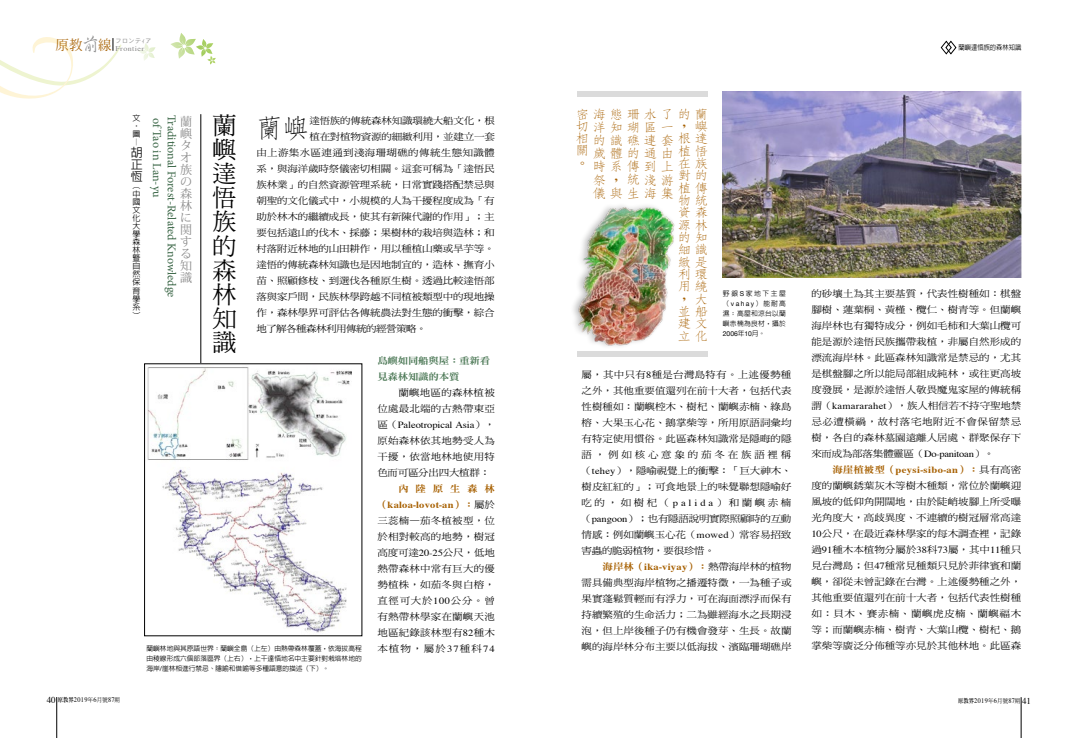
<style>
.page{position:relative;width:1078px;height:738px;background:#fff}
.page>*{position:absolute;margin:0;border:0;box-sizing:border-box;transform-origin:0 0}
.t1{font:300 26.5px "AR Fang Song B5 HK";color:#000}
.t2{font:24px/24px "DF Ming Std W5";color:#000;text-align:justify}
.t3{font:300 12.6px/12.3px "AR Fang Song B5 HK";color:#a76000;scale:1.11 1}
.t4{font:12px "Minion Pro";letter-spacing:-.005em;color:#396545}
.t5{font:12px/12px "Koz Min Pro";color:#898989}
.t6{font:500 12px/12px "AR Hei B5";color:#000;text-align:justify}
.t7{font:9.4px/16px "DF Ming Std W5";letter-spacing:-.015em;color:#000;text-align:justify;scale:1.11 1}
.t8{font:700 9.4px "Times";letter-spacing:.03em;color:#a76000;scale:1.11 1}
.t9{font:9.4px "DF Ming Std W5";letter-spacing:.035em;color:#000;scale:1.11 1}
.t10{font:9.4px "Times";letter-spacing:-.005em;color:#000;scale:1.11 1}
.t11{font:9.4px/16px "DF Ming Std W5";letter-spacing:.02em;color:#000;text-align:right;scale:1.11 1}
.t12{font:9.4px/16px "DF Ming Std W9";letter-spacing:-.025em;color:#4e7a58;scale:1.11 1}
.t13{font:9.4px "DF Ming Std W5";letter-spacing:-.05em;color:#000;scale:1.11 1}
.t14{font:9.4px "DF Ming Std W9";letter-spacing:.635em;color:#a76000;scale:1.11 1}
.t15{font:500 8px/8px "AR Hei B5";color:#000}
.t16{font:7.2px "Times";letter-spacing:.05em;color:#898989;scale:1.11 1}
.t17{font:7px "Times";letter-spacing:.05em;color:#000;scale:.9 1}
.t18{font:500 7px "AR Hei B5";color:#000;scale:.9 1}
.t19{font:500 6.8px/10px "AR Hei B5";letter-spacing:-.005em;color:#000}
.t20{font:6.8px "Helvetica Neue";letter-spacing:-.01em;color:#000}
.t21{font:6px "Heisei Kaku Go Std W3";color:#898989}
.s1{font-family:"AR Xing Shu B5";font-weight:500;font-size:18.5px}
.s2{font-family:"DF Ming Std W5"}
.s3{font-family:"DF Ming Std W9";font-weight:400}
.s4{font-family:"DF Ming Std W5";font-weight:400;color:#000}
.s5{font-family:"Times"}
.s6{font-family:"Helvetica Neue";font-weight:400}
.s7{font-family:"AR Hei B5";font-weight:500}
.s8{font-size:9px}
.s9{font-family:"AR Ming B5";font-weight:800;font-size:6px}
.s10{font-family:"DF Ming Std W5";font-size:6px}
</style>
<div class="page">
<svg style="left:170px;top:33px;width:46px;height:32px"></svg>
<svg style="left:139px;top:43px;width:16px;height:18px"></svg>
<hr style="left:57px;top:696px;width:1px;height:41px;background:#000">
<hr style="left:1020px;top:696px;width:1px;height:41px;background:#000">
<svg style="left:0;top:37px;width:122px;height:62px"></svg>
<svg style="left:940px;top:40px;width:16px;height:15px"></svg>
<img style="left:722px;top:92px;width:298px;height:185px">
<hr style="left:200px;top:114px;width:1px;height:379px;background:#000">
<img style="left:147px;top:365px;width:204px;height:268px">
<div style="left:577px;top:91px;width:130px;height:6px;background:#dbdbdb"></div>
<div style="left:577px;top:351px;width:130px;height:6px;background:#dbdbdb"></div>
<div style="left:569px;top:202px;width:107px;height:147px;background:#000;opacity:.25"></div>
<p class="t16" style="left:56px;top:42px;width:81px"><sup>原教</sup><span class="s1">前</span><sup>線</sup> Frontier</p>
<p class="t21" style="left:115px;top:36px;width:38px">フロンテ<sub>ｲ</sub>ア</p>
<p class="t15" style="left:133px;top:114px;width:9px">文</p>
<p class="t4" style="left:165px;top:117px;width:81px;rotate:90deg">of Tao in Lan-yu</p>
<p class="t4" style="left:179px;top:115px;width:184px;rotate:90deg">Traditional Forest-Related Knowledge</p>
<p class="t5" style="left:180px;top:115px;width:13px">蘭嶼タオ族の森林に関する知識</p>
<h2 class="t2" style="left:212px;top:113px;width:25px">蘭嶼達悟族的森林知識</h2>
<h1 class="t1" style="left:256px;top:115px;width:54px">蘭嶼</h1>
<p class="t7" style="left:309px;top:112px;width:169px">達悟族的傳統森林知識環繞大船文化，根</p>
<p class="t15" style="left:141px;top:122px;width:9px;rotate:90deg">‧</p>
<p class="t15" style="left:133px;top:130px;width:9px">圖︱</p>
<p class="t6" style="left:131px;top:146px;width:13px">胡正恆</p>
<p class="t15" style="left:133px;top:182px;width:9px;text-align:justify">︵中國文化大學森林暨自然保育學系︶</p>
<p class="t7" style="left:309px;top:128px;width:169px">植在對植物資源的細緻利用，並建立一套</p>
<p class="t9" style="left:256px;top:147px;width:216px">由上游集水區連通到淺海珊瑚礁的傳統生態知識體</p>
<p class="t7" style="left:256px;top:160px;width:216px">系，與海洋歲時祭儀密切相關。這套可稱為「達悟民</p>
<p class="t7" style="left:256px;top:176px;width:216px">族林業」的自然資源管理系統，日常實踐搭配禁忌與</p>
<p class="t7" style="left:256px;top:192px;width:216px">朝聖的文化儀式中，小規模的人為干擾程度成為「有</p>
<p class="t7" style="left:256px;top:208px;width:216px">助於林木的繼續成長，使其有新陳代謝的作用」；主</p>
<p class="t7" style="left:256px;top:224px;width:216px">要包括遠山的伐木、採藤；果樹林的栽培與造林；和</p>
<p class="t7" style="left:256px;top:240px;width:216px">村落附近林地的山田耕作，用以種植山藥或旱芋等。</p>
<p class="t7" style="left:256px;top:256px;width:216px">達悟的傳統森林知識也是因地制宜的，造林、撫育小</p>
<p class="t7" style="left:256px;top:272px;width:216px">苗、照顧修枝、到選伐各種原生樹。透過比較達悟部</p>
<p class="t7" style="left:256px;top:288px;width:216px">落與家戶間，民族林學跨越不同植被類型中的現地操</p>
<p class="t7" style="left:256px;top:304px;width:216px">作，森林學界可評估各傳統農法對生態的衝擊，綜合</p>
<p class="t13" style="left:256px;top:323px;width:155px">地了解各種森林利用傳統的經營策略。</p>
<p class="t12" style="left:377px;top:352px;width:103px">島嶼如同船與屋：重新看見森林知識的本質</p>
<p class="t11" style="left:377px;top:384px;width:107px">蘭嶼地區的森林植被<br>位處最北端的古熱帶東亞</p>
<p class="t10" style="left:377px;top:416px;width:107px"><span class="s2">區（</span>Paleotropical Asia<span class="s2">），</span></p>
<p class="t7" style="left:377px;top:432px;width:107px">原始森林依其地勢受人為干擾，依當地林地使用特色而可區分出四大植群：</p>
<p class="t14" style="left:398px;top:483px;width:88px">內陸原生森林</p>
<p class="t8" style="left:377px;top:495px;width:107px"><span class="s3">（</span>kaloa-lovot-an<span class="s3">）：</span><span class="s4">屬於</span></p>
<p class="t7" style="left:377px;top:512px;width:107px">三蕊楠—茄冬植被型，位於相對較高的地勢，樹冠高度可達<span class="s5">20-25</span>公尺，低地熱帶森林中常有巨大的優勢植株，如茄冬與白榕，直徑可大於<span class="s5">100</span>公分。曾有熱帶林學家在蘭嶼天池地區紀錄該林型有<span class="s5">82</span>種木</p>
<p class="t19" style="left:146px;top:643px;width:217px">蘭嶼林地與其原語世界：蘭嶼全島（上左）由熱帶森林覆蓋，依海拔高程</p>
<p class="t7" style="left:377px;top:640px;width:107px">本植物，屬於<span class="s5">37</span>種科<span class="s5">74</span></p>
<p class="t19" style="left:146px;top:653px;width:217px">由稜線形成六個部落區界（上右），上千達悟地名中主要針對栽培林地的海岸<span class="s6">/</span>崖林相進行禁忌、隱喻和借喻等多種語意的描述（下）。</p>
<p class="t18" style="left:958px;top:44px;width:71px">蘭嶼達悟族的森林知識</p>
<h3 class="t3" style="left:575px;top:107px;width:101px;line-height:13.2px">密海態珊水了切洋知瑚區一，</h3>
<h3 class="t3" style="left:575px;top:132px;width:12px;text-align:justify">相關。</h3>
<h3 class="t3" style="left:592px;top:133px;width:74px;line-height:13.2px">的識礁連套歲體的通由時系<br>祭，<br>儀與生海集</h3>
<h3 class="t3" style="left:677px;top:101px;width:28px;line-height:24.6px">的蘭根達</h3>
<h3 class="t3" style="left:677px;top:144px;width:29px">植悟在族對的植傳物統資森源林的知細識緻是利環用繞，<br>並船建文立化</h3>
<h3 class="t3" style="left:694px;top:120px;width:13px">嶼</h3>
<h3 class="t3" style="left:626px;top:160px;width:44px;line-height:13.2px">傳到上統淺游</h3>
<h3 class="t3" style="left:694px;top:292px;width:13px">大</h3>
<p class="t19" style="left:722px;top:288px;width:64px;text-align:justify">野銀<span class="s6">S</span>家地下主屋（<span class="s6">vahay</span>）能耐高濕；高屋和涼台以蘭嶼赤楠為良材，攝於</p>
<p class="t20" style="left:722px;top:328px;width:44px">2006<span class="s7">年</span>10<span class="s7">月。</span></p>
<p class="t7" style="left:581px;top:366px;width:191px">屬，其中只有<span class="s5">8</span>種是台灣島特有。上述優勢種之外，其他重要值還列在前十大者，包括代表性樹種如：蘭嶼椌木、樹杞、蘭嶼赤楠、綠島榕、大果玉心花、鵝掌柴等，所用原語詞彙均有特定使用慣俗。此區森林知識常是隱晦的隱語，例如核心意象的茄冬在族語裡稱（<span class="s5">tehey</span>），隱喻視覺上的衝擊：「巨大神木、樹皮紅紅的」；可食地景上的味覺聯想隱喻好吃的，如樹杞（<span class="s5">palida</span>）和蘭嶼赤楠（<span class="s5">pangoon</span>）；也有隱語說明實際照顧時的互動情感：例如蘭嶼玉心花（<span class="s5">mowed</span>）常容易招致害蟲的脆弱植物，要很珍惜。</p>
<p class="t8" style="left:602px;top:557px;width:172px"><span class="s3">海岸林（</span>ika-viyay<span class="s3">）：</span><span class="s4">熱帶海岸林的植物</span></p>
<p class="t7" style="left:581px;top:574px;width:191px">需具備典型海岸植物之播遷特徵，一為種子或果實蓬鬆質輕而有浮力，可在海面漂浮而保有持續繁殖的生命活力；二為雖經海水之長期浸泡，但上岸後種子仍有機會發芽、生長。故蘭嶼的海岸林分布主要以低海拔、濱臨珊瑚礁岸</p>
<p class="t7" style="left:811px;top:285px;width:191px">的砂壤土為其主要基質，代表性樹種如：棋盤腳樹、蓮葉桐、黃槿、欖仁、樹青等。但蘭嶼海岸林也有獨特成分，例如毛柿和大葉山欖可能是源於達悟民族攜帶栽植，非屬自然形成的漂流海岸林。此區森林知識常是禁忌的，尤其是棋盤腳之所以能局部組成純林，或往更高坡度發展，是源於達悟人敬畏魔鬼家屋的傳統稱謂（<span class="s5">kamararahet</span>），族人相信若不持守聖地禁忌必遭橫禍，故村落宅地附近不會保留禁忌樹，各自的森林墓園遠離人居處、群聚保存下來而成為部落集體靈區（<span class="s5">Do-panitoan</span>）。</p>
<p class="t8" style="left:832px;top:460px;width:172px"><span class="s3">海崖植被型（</span>peysi-sibo-an<span class="s3">）：</span><span class="s4">具有高密</span></p>
<p class="t7" style="left:811px;top:477px;width:191px">度的蘭嶼銹葉灰木等樹木種類，常位於蘭嶼迎風坡的低仰角開闊地，由於陡峭坡腳上所受曝光角度大，高歧異度、不連續的樹冠層常高達<span class="s5">10</span>公尺，在最近森林學家的每木調查裡，記錄過<span class="s5">91</span>種木本植物分屬於<span class="s5">38</span>科<span class="s5">73</span>屬，其中<span class="s5">11</span>種只見台灣島；但<span class="s5">47</span>種常見種類只見於菲律賓和蘭嶼，卻從未曾記錄在台灣。上述優勢種之外，其他重要值還列在前十大者，包括代表性樹種如：貝木、賽赤楠、蘭嶼虎皮楠、蘭嶼福木等；而蘭嶼赤楠、樹青、大葉山欖、樹杞、鵝掌柴等廣泛分佈種等亦見於其他林地。此區森</p>
<p class="t17" style="left:47px;top:693px;width:83px"><span class="s8">40</span> <span class="s9">原教界</span>2019<span class="s10">年</span>6<span class="s10">月號</span>87<span class="s10">期</span></p>
<p class="t17" style="left:957px;top:693px;width:83px"><span class="s9">原教界</span>2019<span class="s10">年</span>6<span class="s10">月號</span>87<span class="s10">期</span> <span class="s8">41</span></p>
</div>
